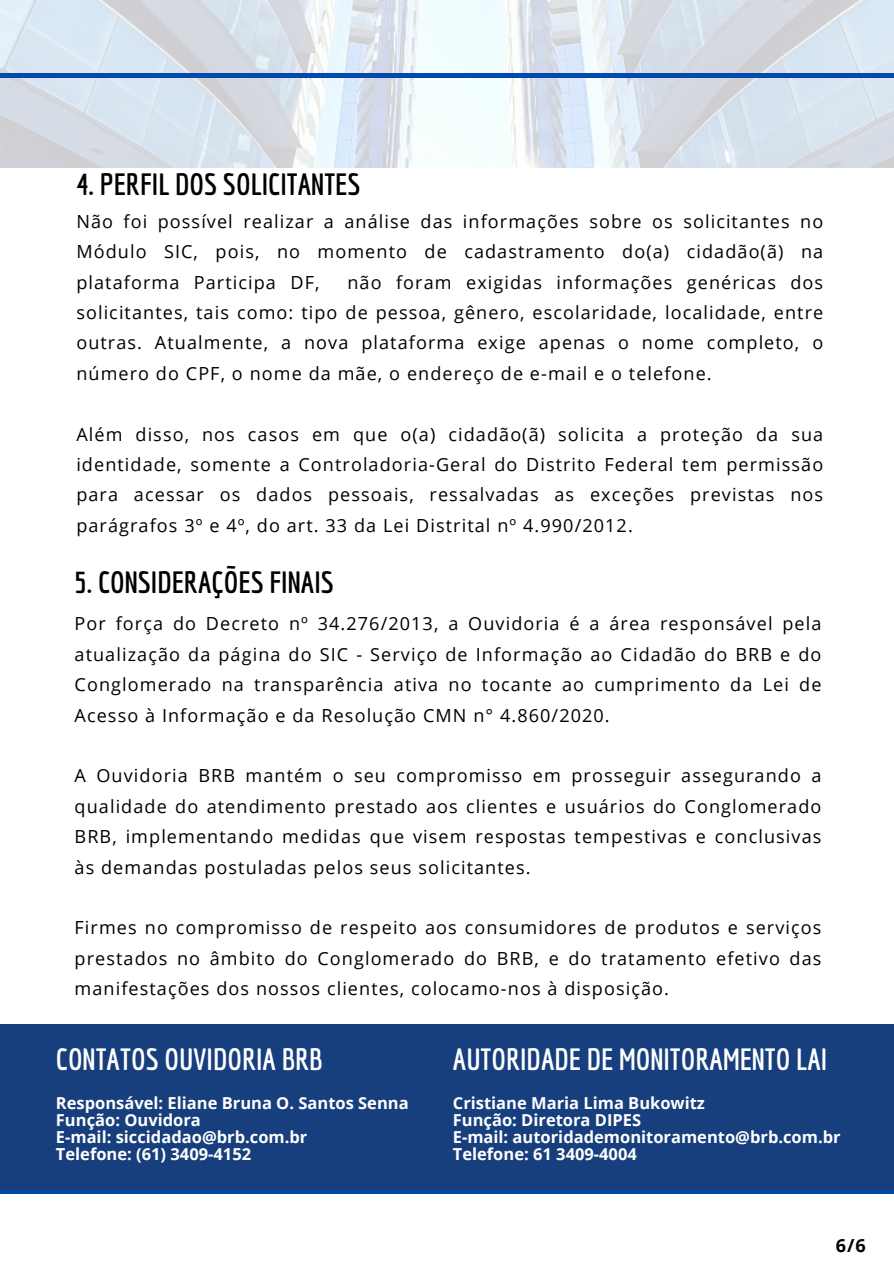
<style>
.page{position:relative;width:894px;height:1264px;background:#fff}
.page>*{position:absolute;margin:0;border:0;box-sizing:border-box;transform-origin:0 0}
.t1{font:700 30px "Economica";color:#fff}
.t2{font:700 30px "Economica";color:#000}
.t3{font:18px/30.3px "Open Sans";letter-spacing:.06em;color:#000;text-align:justify}
.t4{font:700 18px "Open Sans";color:#000}
.t5{font:700 16.5px/16.8px "Open Sans";color:#fff}
</style>
<div class="page">
<img style="left:0;top:0;width:893px;height:168px">
<hr style="left:0;top:74px;width:893px;height:3px;background:#004aad">
<hr style="left:0;top:1190px;width:893px;height:3px;background:#004aad">
<div style="left:0;top:1023px;width:893px;height:167px;background:#173e7d"></div>
<h1 class="t2" style="left:76px;top:166px;width:285px">4. PERFIL DOS SOLICITANTES</h1>
<p class="t3" style="left:76px;top:206px;width:748px">Não foi possível realizar a análise das informações sobre os solicitantes no Módulo SIC, pois, no momento de cadastramento do(a) cidadão(ã) na plataforma Participa DF,</p>
<p class="t3" style="left:76px;top:266px;width:748px;text-indent:271px">não foram exigidas informações genéricas dos solicitantes, tais como: tipo de pessoa, gênero, escolaridade, localidade, entre outras. Atualmente, a nova plataforma exige apenas o nome completo, o número do CPF, o nome da mãe, o endereço de e-mail e o telefone.</p>
<p class="t3" style="left:76px;top:418px;width:748px">Além disso, nos casos em que o(a) cidadão(ã) solicita a proteção da sua identidade, somente a Controladoria-Geral do Distrito Federal tem permissão para acessar os dados pessoais, ressalvadas as exceções previstas nos parágrafos 3º e 4º, do art. 33 da Lei Distrital nº 4.990/2012.</p>
<h1 class="t2" style="left:75px;top:564px;width:261px">5. CONSIDERAÇÕES FINAIS</h1>
<p class="t3" style="left:75px;top:608px;width:748px">Por força do Decreto nº 34.276/2013, a Ouvidoria é a área responsável pela atualização da página do SIC - Serviço de Informação ao Cidadão do BRB e do Conglomerado na transparência ativa no tocante ao cumprimento da Lei de Acesso à Informação e da Resolução CMN n° 4.860/2020.</p>
<p class="t3" style="left:75px;top:760px;width:748px">A Ouvidoria BRB mantém o seu compromisso em prosseguir assegurando a qualidade do atendimento prestado aos clientes e usuários do Conglomerado BRB, implementando medidas que visem respostas tempestivas e conclusivas às demandas postuladas pelos seus solicitantes.</p>
<p class="t3" style="left:75px;top:912px;width:748px">Firmes no compromisso de respeito aos consumidores de produtos e serviços prestados no âmbito do Conglomerado do BRB, e do tratamento efetivo das manifestações dos nossos clientes, colocamo-nos à disposição.</p>
<h1 class="t1" style="left:56px;top:1041px;width:268px">CONTATOS OUVIDORIA BRB</h1>
<p class="t5" style="left:56px;top:1094px;width:354px">Responsável: Eliane Bruna O. Santos Senna<br>Função: Ouvidora<br>E-mail: siccidadao@brb.com.br<br>Telefone: (61) 3409-4152</p>
<h1 class="t1" style="left:452px;top:1041px;width:376px">AUTORIDADE DE MONITORAMENTO LAI</h1>
<p class="t5" style="left:452px;top:1094px;width:389px">Cristiane Maria Lima Bukowitz<br>Função: Diretora DIPES<br>E-mail: autoridademonitoramento@brb.com.br<br>Telefone: 61 3409-4004</p>
<p class="t4" style="left:835px;top:1232px;width:32px">6/6</p>
</div>
